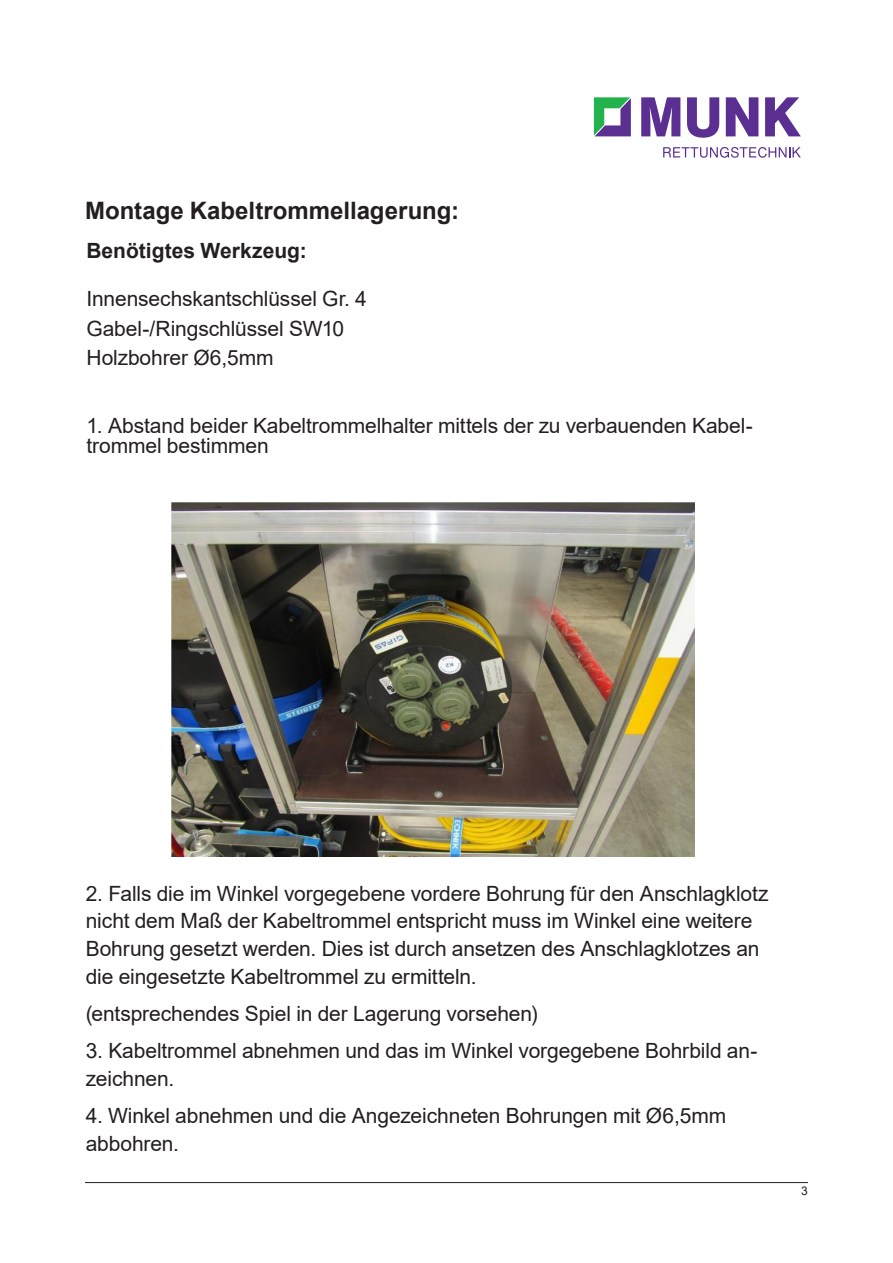
<style>
.page{position:relative;width:893px;height:1263px;background:#fff}
.page>*{position:absolute;margin:0;border:0;box-sizing:border-box;transform-origin:0 0}
.Grundschrift_Inhaltsverzeichnis{font:700 24px "Arial";color:#231f20}
.Grundschrift_Inhaltsverzeichnis-2{font:21px/27.6px "Arial";letter-spacing:-.005em;color:#231f20}
.Grundschrift_Inhaltsverzeichnis-3{font:700 21px "Arial";color:#231f20}
.t1{font:12px "Arial";color:#231f20}
</style>
<div class="page">
<hr style="left:85px;top:1182px;width:723px;height:1px;background:#231f20">
<svg style="left:594px;top:97px;width:37px;height:39px"></svg>
<svg style="left:641px;top:97px;width:39px;height:39px"></svg>
<svg style="left:687px;top:97px;width:32px;height:41px"></svg>
<svg style="left:726px;top:97px;width:32px;height:39px"></svg>
<svg style="left:765px;top:97px;width:36px;height:39px"></svg>
<svg style="left:663px;top:147px;width:138px;height:11px"></svg>
<img style="left:171px;top:502px;width:524px;height:355px">
<p class="Grundschrift_Inhaltsverzeichnis" style="left:85px;top:193px;width:375px">Montage Kabeltrommellagerung:</p>
<p class="Grundschrift_Inhaltsverzeichnis-3" style="left:86px;top:235px;width:222px">Benötigtes Werkzeug:</p>
<p class="Grundschrift_Inhaltsverzeichnis-2" style="left:86px;top:285px;width:282px">Innensechskantschlüssel Gr. 4</p>
<p class="Grundschrift_Inhaltsverzeichnis-2" style="left:86px;top:314px;width:259px">Gabel-/Ringschlüssel SW10</p>
<p class="Grundschrift_Inhaltsverzeichnis-2" style="left:86px;top:344px;width:189px">Holzbohrer Ø6,5mm</p>
<p class="Grundschrift_Inhaltsverzeichnis-2" style="left:86px;top:416px;width:668px;line-height:19.5px">1. Abstand beider Kabeltrommelhalter mittels der zu verbauenden Kabel&shy;trommel bestimmen</p>
<p class="Grundschrift_Inhaltsverzeichnis-2" style="left:86px;top:879px;width:684px">2. Falls die im Winkel vorgegebene vordere Bohrung für den Anschlagklotz nicht dem Maß der Kabeltrommel entspricht muss im Winkel eine weitere Bohrung gesetzt werden. Dies ist durch ansetzen des Anschlagklotzes an die eingesetzte Kabeltrommel zu ermitteln.</p>
<p class="Grundschrift_Inhaltsverzeichnis-2" style="left:86px;top:1000px;width:453px">(entsprechendes Spiel in der Lagerung vorsehen)</p>
<p class="Grundschrift_Inhaltsverzeichnis-2" style="left:86px;top:1037px;width:673px">3. Kabeltrommel abnehmen und das im Winkel vorgegebene Bohrbild an&shy;zeichnen.</p>
<p class="Grundschrift_Inhaltsverzeichnis-2" style="left:86px;top:1102px;width:642px">4. Winkel abnehmen und die Angezeichneten Bohrungen mit Ø6,5mm abbohren.</p>
<p class="t1" style="left:801px;top:1183px;width:8px">3</p>
</div>
